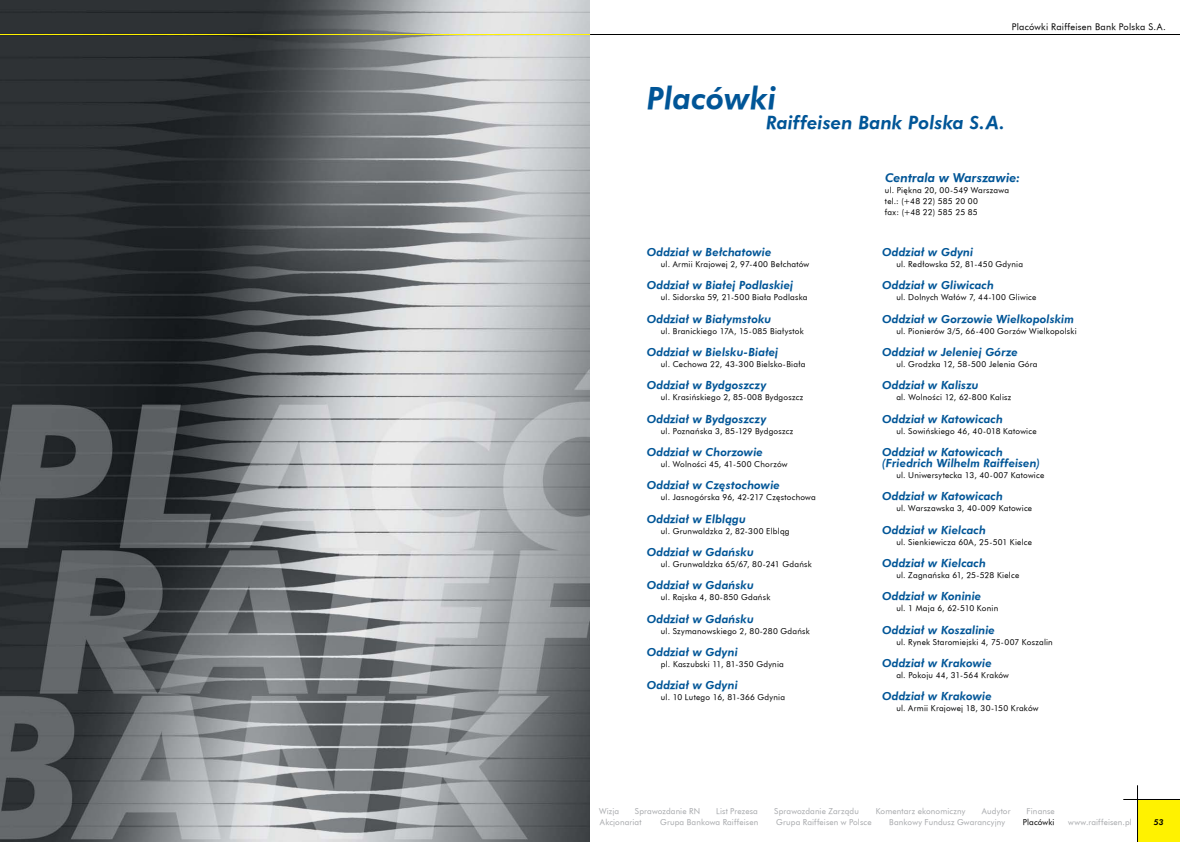
<style>
.page{position:relative;width:1180px;height:842px;background:#fff}
.page>*{position:absolute;margin:0;border:0;box-sizing:border-box;transform-origin:0 0}
.t1{font:italic 30px "Futura PL Hv";letter-spacing:.005em;color:#005597}
.t2{font:italic 18px "Futura PL Hv";color:#005597}
.t3{font:italic 12px "Futura PL Hv";color:#005597}
.t4{font:italic 11px/11px "Futura PL Hv";letter-spacing:.005em;color:#005597}
.t5{font:9px "Futura PL";letter-spacing:.025em;color:#000}
.t6{font:8px/11px "Futura PL";letter-spacing:.025em;color:#000}
.t7{font:8px "Futura PL";letter-spacing:.015em;color:#a7a9ac}
.t8{font:italic 8px "Futura PL Hv";color:#000}
</style>
<div class="page">
<div style="left:1137px;top:799px;width:42px;height:43px;background:#fff200"></div>
<hr style="left:1123px;top:799px;width:56px;height:1px;background:#000">
<hr style="left:1137px;top:785px;width:1px;height:57px;background:#000">
<hr style="left:590px;top:34px;width:589px;height:1px;background:#000">
<img style="left:0;top:0;width:590px;height:842px">
<hr style="left:0;top:34px;width:590px;height:1px;background:#fff200">
<p class="t5" style="left:1011px;top:21px;width:155px">Placówki Raiffeisen Bank Polska S.A.</p>
<h1 class="t1" style="left:646px;top:79px;width:131px">Placówki</h1>
<h2 class="t2" style="left:766px;top:111px;width:240px">Raiffeisen Bank Polska S.A.</h2>
<h3 class="t4" style="left:646px;top:246px;width:126px">Oddział w Bełchatowie</h3>
<p class="t6" style="left:660px;top:258px;width:150px">ul. Armii Krajowej 2, 97-400 Bełchatów</p>
<h3 class="t4" style="left:646px;top:280px;width:148px">Oddział w Białej Podlaskiej</h3>
<p class="t6" style="left:660px;top:292px;width:148px">ul. Sidorska 59, 21-500 Biała Podlaska</p>
<h3 class="t4" style="left:646px;top:313px;width:126px">Oddział w Białymstoku</h3>
<p class="t6" style="left:660px;top:325px;width:144px">ul. Branickiego 17A, 15-085 Białystok</p>
<h3 class="t4" style="left:646px;top:346px;width:133px">Oddział w Bielsku-Białej</h3>
<p class="t6" style="left:660px;top:358px;width:146px">ul. Cechowa 22, 43-300 Bielsko-Biała</p>
<h3 class="t4" style="left:646px;top:380px;width:121px">Oddział w Bydgoszczy</h3>
<p class="t6" style="left:660px;top:392px;width:144px">ul. Krasińskiego 2, 85-008 Bydgoszcz</p>
<h3 class="t4" style="left:646px;top:413px;width:121px">Oddział w Bydgoszczy</h3>
<p class="t6" style="left:660px;top:425px;width:134px">ul. Poznańska 3, 85-129 Bydgoszcz</p>
<h3 class="t4" style="left:646px;top:446px;width:118px">Oddział w Chorzowie</h3>
<p class="t6" style="left:660px;top:458px;width:128px">ul. Wolności 45, 41-500 Chorzów</p>
<h3 class="t4" style="left:646px;top:480px;width:135px">Oddział w Częstochowie</h3>
<p class="t6" style="left:660px;top:492px;width:156px">ul. Jasnogórska 96, 42-217 Częstochowa</p>
<h3 class="t4" style="left:646px;top:513px;width:101px">Oddział w Elblągu</h3>
<p class="t6" style="left:660px;top:525px;width:130px">ul. Grunwaldzka 2, 82-300 Elbląg</p>
<h3 class="t4" style="left:646px;top:546px;width:109px">Oddział w Gdańsku</h3>
<p class="t6" style="left:660px;top:558px;width:152px">ul. Grunwaldzka 65/67, 80-241 Gdańsk</p>
<h3 class="t4" style="left:646px;top:580px;width:109px">Oddział w Gdańsku</h3>
<p class="t6" style="left:660px;top:592px;width:111px">ul. Rajska 4, 80-850 Gdańsk</p>
<h3 class="t4" style="left:646px;top:613px;width:109px">Oddział w Gdańsku</h3>
<p class="t6" style="left:660px;top:625px;width:150px">ul. Szymanowskiego 2, 80-280 Gdańsk</p>
<h3 class="t4" style="left:646px;top:646px;width:93px">Oddział w Gdyni</h3>
<p class="t6" style="left:660px;top:658px;width:124px">pl. Kaszubski 11, 81-350 Gdynia</p>
<h3 class="t4" style="left:646px;top:680px;width:93px">Oddział w Gdyni</h3>
<p class="t6" style="left:660px;top:692px;width:126px">ul. 10 Lutego 16, 81-366 Gdynia</p>
<h3 class="t3" style="left:884px;top:170px;width:137px">Centrala w Warszawie:</h3>
<p class="t6" style="left:884px;top:184px;width:126px">ul. Piękna 20, 00-549 Warszawa tel.: (+48 22) 585 20 00<br>fax: (+48 22) 585 25 85</p>
<h3 class="t4" style="left:882px;top:246px;width:93px">Oddział w Gdyni</h3>
<p class="t6" style="left:896px;top:258px;width:128px">ul. Redłowska 52, 81-450 Gdynia</p>
<h3 class="t4" style="left:882px;top:280px;width:113px">Oddział w Gliwicach</h3>
<p class="t6" style="left:896px;top:292px;width:141px">ul. Dolnych Wałów 7, 44-100 Gliwice</p>
<h3 class="t4" style="left:882px;top:313px;width:193px">Oddział w Gorzowie Wielkopolskim</h3>
<p class="t6" style="left:896px;top:325px;width:182px">ul. Pionierów 3/5, 66-400 Gorzów Wielkopolski</p>
<h3 class="t4" style="left:882px;top:346px;width:137px">Oddział w Jeleniej Górze</h3>
<p class="t6" style="left:896px;top:358px;width:143px">ul. Grodzka 12, 58-500 Jelenia Góra</p>
<h3 class="t4" style="left:882px;top:380px;width:98px">Oddział w Kaliszu</h3>
<p class="t6" style="left:896px;top:392px;width:116px">al. Wolności 12, 62-800 Kalisz</p>
<h3 class="t4" style="left:882px;top:413px;width:122px">Oddział w Katowicach</h3>
<p class="t6" style="left:896px;top:425px;width:142px">ul. Sowińskiego 46, 40-018 Katowice</p>
<h3 class="t4" style="left:882px;top:446px;width:159px">Oddział w Katowicach (Friedrich Wilhelm Raiffeisen)</h3>
<p class="t6" style="left:896px;top:469px;width:149px">ul. Uniwersytecka 13, 40-007 Katowice</p>
<h3 class="t4" style="left:882px;top:491px;width:122px">Oddział w Katowicach</h3>
<p class="t6" style="left:896px;top:503px;width:137px">ul. Warszawska 3, 40-009 Katowice</p>
<h3 class="t4" style="left:882px;top:524px;width:105px">Oddział w Kielcach</h3>
<p class="t6" style="left:896px;top:536px;width:137px">ul. Sienkiewicza 60A, 25-501 Kielce</p>
<h3 class="t4" style="left:882px;top:557px;width:105px">Oddział w Kielcach</h3>
<p class="t6" style="left:896px;top:569px;width:124px">ul. Zagnańska 61, 25-528 Kielce</p>
<h3 class="t4" style="left:882px;top:591px;width:101px">Oddział w Koninie</h3>
<p class="t6" style="left:896px;top:603px;width:103px">ul. 1 Maja 6, 62-510 Konin</p>
<h3 class="t4" style="left:882px;top:624px;width:114px">Oddział w Koszalinie</h3>
<p class="t6" style="left:896px;top:636px;width:158px">ul. Rynek Staromiejski 4, 75-007 Koszalin</p>
<h3 class="t4" style="left:882px;top:657px;width:111px">Oddział w Krakowie</h3>
<p class="t6" style="left:896px;top:669px;width:114px">al. Pokoju 44, 31-564 Kraków</p>
<h3 class="t4" style="left:882px;top:691px;width:111px">Oddział w Krakowie</h3>
<p class="t6" style="left:896px;top:703px;width:144px">ul. Armii Krajowej 18, 30-150 Kraków</p>
<p class="t7" style="left:599px;top:806px;width:22px">Wizja</p>
<p class="t7" style="left:635px;top:806px;width:67px">Sprawozdanie RN</p>
<p class="t7" style="left:716px;top:806px;width:43px">List Prezesa</p>
<p class="t7" style="left:774px;top:806px;width:86px">Sprawozdanie Zarządu</p>
<p class="t7" style="left:981px;top:806px;width:30px">Audytor</p>
<p class="t7" style="left:1026px;top:806px;width:30px">Finanse</p>
<p class="t7" style="left:776px;top:817px;width:97px">Grupa Raiffeisen w Polsce</p>
<p class="t7" style="left:875px;top:806px;width:91px">Komentarz ekonomiczny</p>
<p class="t7" style="left:600px;top:817px;width:43px">Akcjonariat</p>
<p class="t7" style="left:660px;top:817px;width:100px">Grupa Bankowa Raiffeisen</p>
<p class="t7" style="left:889px;top:817px;width:117px">Bankowy Fundusz Gwarancyjny</p>
<p class="t6" style="left:1022px;top:817px;width:33px">Placówki</p>
<p class="t7" style="left:1068px;top:817px;width:65px">www.raiffeisen.pl</p>
<p class="t8" style="left:1153px;top:817px;width:11px">53</p>
</div>
